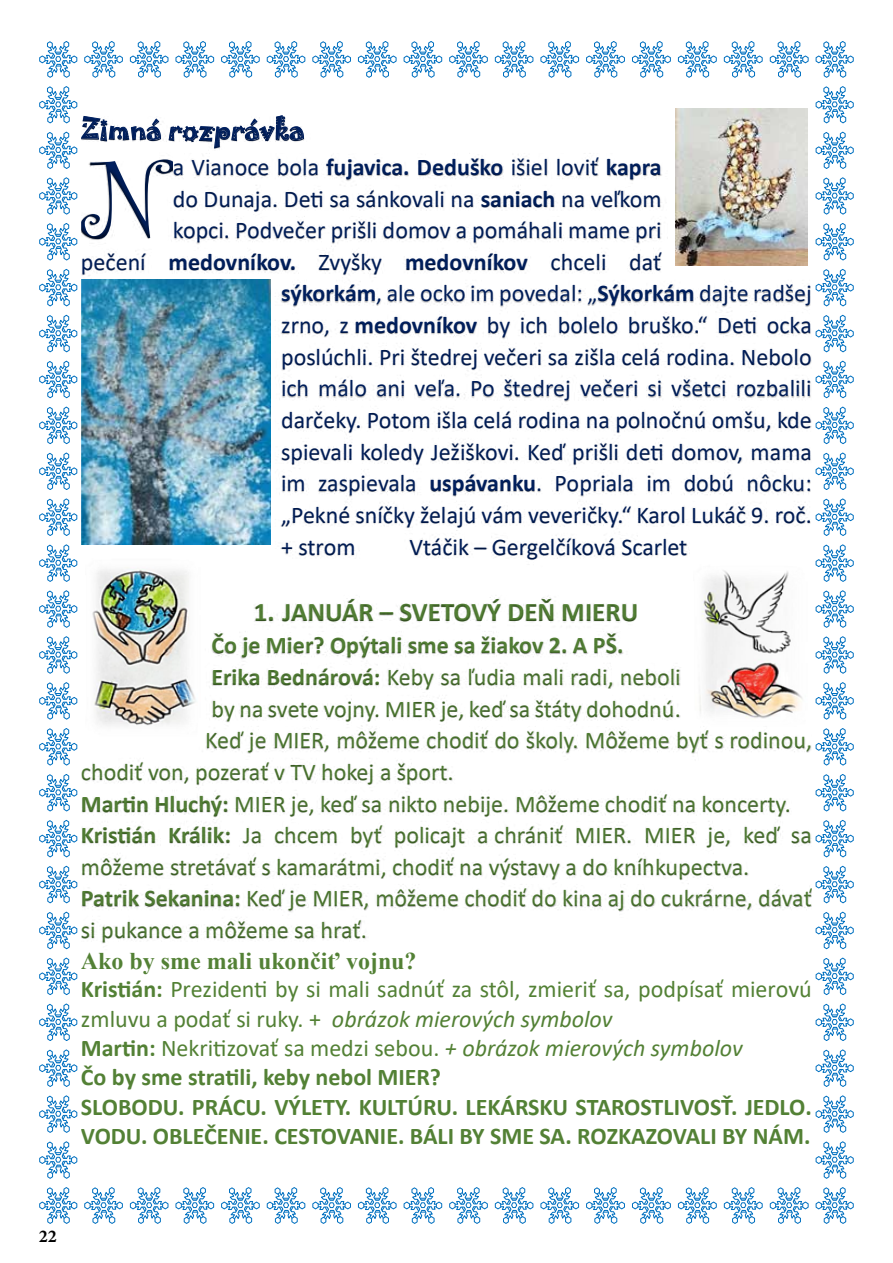
<style>
.page{position:relative;width:893px;height:1263px;background:#fff}
.page>*{position:absolute;margin:0;border:0;box-sizing:border-box;transform-origin:0 0}
.t1{font:118.5px "Curlz";color:#002060}
.t2{font:700 27px "Calibri";color:#538135}
.t3{font:27px "Jokerman";color:#002060}
.t4{font:24px "Calibri";color:#002060}
.t5{font:24px "Calibri";color:#538135}
.t6{font:700 24px/29.4px "Calibri";color:#538135}
.t7{font:700 24px "Times New Roman";color:#538135}
.t8{font:700 18px "Minion Pro";color:#000}
.s1{font-weight:700}
.s2{font-weight:400}
.s3{font-weight:400;font-style:italic}
</style>
<div class="page">
<img style="left:81px;top:116px;width:224px;height:29px">
<img style="left:172px;top:145px;width:490px;height:31px">
<img style="left:173px;top:176px;width:489px;height:32px">
<img style="left:174px;top:208px;width:494px;height:31px">
<img style="left:81px;top:239px;width:581px;height:41px">
<img style="left:266px;top:271px;width:545px;height:32px">
<img style="left:270px;top:303px;width:541px;height:31px">
<img style="left:270px;top:334px;width:542px;height:32px">
<img style="left:270px;top:366px;width:541px;height:32px">
<img style="left:270px;top:398px;width:542px;height:31px">
<img style="left:270px;top:429px;width:541px;height:32px">
<img style="left:270px;top:461px;width:541px;height:31px">
<img style="left:270px;top:492px;width:541px;height:33px">
<img style="left:266px;top:524px;width:450px;height:36px">
<img style="left:254px;top:604px;width:12px;height:18px">
<img style="left:266px;top:597px;width:371px;height:26px">
<img style="left:211px;top:631px;width:412px;height:23px">
<img style="left:211px;top:654px;width:470px;height:32px">
<img style="left:212px;top:686px;width:469px;height:32px">
<img style="left:206px;top:718px;width:605px;height:36px">
<img style="left:81px;top:749px;width:423px;height:32px">
<img style="left:81px;top:781px;width:709px;height:31px">
<img style="left:81px;top:812px;width:731px;height:32px">
<img style="left:82px;top:844px;width:667px;height:32px">
<img style="left:81px;top:876px;width:731px;height:36px">
<img style="left:81px;top:907px;width:320px;height:37px">
<img style="left:81px;top:159px;width:91px;height:88px">
<img style="left:675px;top:108px;width:133px;height:158px">
<img style="left:81px;top:280px;width:189px;height:264px">
<img style="left:694px;top:570px;width:113px;height:157px">
<img style="left:92px;top:567px;width:104px;height:159px">
<svg style="left:39px;top:1187px;width:38px;height:37px"></svg>
<svg style="left:39px;top:41px;width:38px;height:37px"></svg>
<svg style="left:85px;top:1187px;width:38px;height:37px"></svg>
<svg style="left:130px;top:1187px;width:38px;height:37px"></svg>
<svg style="left:176px;top:1187px;width:38px;height:37px"></svg>
<svg style="left:221px;top:1187px;width:38px;height:37px"></svg>
<svg style="left:267px;top:1187px;width:38px;height:37px"></svg>
<svg style="left:313px;top:1187px;width:38px;height:37px"></svg>
<svg style="left:358px;top:1187px;width:38px;height:37px"></svg>
<svg style="left:404px;top:1187px;width:38px;height:37px"></svg>
<svg style="left:449px;top:1187px;width:39px;height:37px"></svg>
<svg style="left:495px;top:1187px;width:38px;height:37px"></svg>
<svg style="left:541px;top:1187px;width:38px;height:37px"></svg>
<svg style="left:586px;top:1187px;width:39px;height:37px"></svg>
<svg style="left:632px;top:1187px;width:39px;height:37px"></svg>
<svg style="left:678px;top:1187px;width:38px;height:37px"></svg>
<svg style="left:724px;top:1187px;width:38px;height:37px"></svg>
<svg style="left:770px;top:1187px;width:38px;height:37px"></svg>
<svg style="left:85px;top:41px;width:38px;height:37px"></svg>
<svg style="left:130px;top:41px;width:38px;height:37px"></svg>
<svg style="left:176px;top:41px;width:38px;height:37px"></svg>
<svg style="left:221px;top:41px;width:38px;height:37px"></svg>
<svg style="left:267px;top:41px;width:38px;height:37px"></svg>
<svg style="left:313px;top:41px;width:38px;height:37px"></svg>
<svg style="left:358px;top:41px;width:38px;height:37px"></svg>
<svg style="left:404px;top:41px;width:38px;height:37px"></svg>
<svg style="left:449px;top:41px;width:39px;height:37px"></svg>
<svg style="left:495px;top:41px;width:38px;height:37px"></svg>
<svg style="left:541px;top:41px;width:38px;height:37px"></svg>
<svg style="left:586px;top:41px;width:39px;height:37px"></svg>
<svg style="left:632px;top:41px;width:39px;height:37px"></svg>
<svg style="left:678px;top:41px;width:38px;height:37px"></svg>
<svg style="left:724px;top:41px;width:38px;height:37px"></svg>
<svg style="left:770px;top:41px;width:38px;height:37px"></svg>
<svg style="left:816px;top:1187px;width:37px;height:37px"></svg>
<svg style="left:816px;top:41px;width:37px;height:37px"></svg>
<svg style="left:816px;top:86px;width:37px;height:37px"></svg>
<svg style="left:816px;top:132px;width:37px;height:37px"></svg>
<svg style="left:816px;top:177px;width:37px;height:37px"></svg>
<svg style="left:816px;top:223px;width:37px;height:37px"></svg>
<svg style="left:816px;top:269px;width:37px;height:37px"></svg>
<svg style="left:816px;top:315px;width:37px;height:37px"></svg>
<svg style="left:816px;top:361px;width:37px;height:37px"></svg>
<svg style="left:816px;top:407px;width:37px;height:37px"></svg>
<svg style="left:816px;top:453px;width:37px;height:37px"></svg>
<svg style="left:816px;top:499px;width:37px;height:37px"></svg>
<svg style="left:816px;top:544px;width:37px;height:38px"></svg>
<svg style="left:816px;top:590px;width:37px;height:38px"></svg>
<svg style="left:816px;top:636px;width:37px;height:37px"></svg>
<svg style="left:816px;top:682px;width:37px;height:37px"></svg>
<svg style="left:816px;top:728px;width:37px;height:37px"></svg>
<svg style="left:816px;top:774px;width:37px;height:37px"></svg>
<svg style="left:816px;top:820px;width:37px;height:37px"></svg>
<svg style="left:816px;top:866px;width:37px;height:37px"></svg>
<svg style="left:816px;top:912px;width:37px;height:37px"></svg>
<svg style="left:816px;top:958px;width:37px;height:37px"></svg>
<svg style="left:816px;top:1004px;width:37px;height:37px"></svg>
<svg style="left:816px;top:1049px;width:37px;height:38px"></svg>
<svg style="left:816px;top:1095px;width:37px;height:38px"></svg>
<svg style="left:816px;top:1141px;width:37px;height:37px"></svg>
<svg style="left:39px;top:86px;width:38px;height:37px"></svg>
<svg style="left:39px;top:132px;width:38px;height:37px"></svg>
<svg style="left:39px;top:177px;width:38px;height:37px"></svg>
<svg style="left:39px;top:223px;width:38px;height:37px"></svg>
<svg style="left:39px;top:269px;width:38px;height:37px"></svg>
<svg style="left:39px;top:315px;width:38px;height:37px"></svg>
<svg style="left:39px;top:361px;width:38px;height:37px"></svg>
<svg style="left:39px;top:407px;width:38px;height:37px"></svg>
<svg style="left:39px;top:453px;width:38px;height:37px"></svg>
<svg style="left:39px;top:499px;width:38px;height:37px"></svg>
<svg style="left:39px;top:544px;width:38px;height:38px"></svg>
<svg style="left:39px;top:590px;width:38px;height:38px"></svg>
<svg style="left:39px;top:636px;width:38px;height:37px"></svg>
<svg style="left:39px;top:682px;width:38px;height:37px"></svg>
<svg style="left:39px;top:728px;width:38px;height:37px"></svg>
<svg style="left:39px;top:774px;width:38px;height:37px"></svg>
<svg style="left:39px;top:820px;width:38px;height:37px"></svg>
<svg style="left:39px;top:866px;width:38px;height:37px"></svg>
<svg style="left:39px;top:912px;width:38px;height:37px"></svg>
<svg style="left:39px;top:958px;width:38px;height:37px"></svg>
<svg style="left:39px;top:1004px;width:38px;height:37px"></svg>
<svg style="left:39px;top:1049px;width:38px;height:38px"></svg>
<svg style="left:39px;top:1095px;width:38px;height:38px"></svg>
<svg style="left:39px;top:1141px;width:38px;height:37px"></svg>
<p class="t3" style="left:81px;top:109px;width:225px">Zimná rozprávka</p>
<p class="t4" style="left:173px;top:150px;width:490px">a Vianoce bola <span class="s1">fujavica. Deduško</span> išiel loviť <span class="s1">kapra</span></p>
<p class="t4" style="left:173px;top:182px;width:490px">do Dunaja. Deti sa sánkovali na <span class="s1">saniach</span> na veľkom</p>
<p class="t4" style="left:173px;top:214px;width:490px">kopci. Podvečer prišli domov a pomáhali mame pri</p>
<p class="t4" style="left:81px;top:245px;width:582px">pečení <span class="s1">medovníkov.</span> Zvyšky <span class="s1">medovníkov</span> chceli dať</p>
<p class="t4" style="left:281px;top:277px;width:532px"><span class="s1">sýkorkám</span>, ale ocko im povedal: „<span class="s1">Sýkorkám</span> dajte radšej</p>
<p class="t4" style="left:281px;top:309px;width:532px">zrno, z <span class="s1">medovníkov</span> by ich bolelo bruško.“ Deti ocka</p>
<p class="t4" style="left:281px;top:340px;width:532px">poslúchli. Pri štedrej večeri sa zišla celá rodina. Nebolo</p>
<p class="t4" style="left:281px;top:372px;width:532px">ich málo ani veľa. Po štedrej večeri si všetci rozbalili</p>
<p class="t4" style="left:281px;top:403px;width:532px">darčeky. Potom išla celá rodina na polnočnú omšu, kde</p>
<p class="t4" style="left:281px;top:435px;width:532px">spievali koledy Ježiškovi. Keď prišli deti domov, mama</p>
<p class="t4" style="left:281px;top:467px;width:532px">im zaspievala <span class="s1">uspávanku</span>. Popriala im dobú nôcku:</p>
<p class="t4" style="left:281px;top:498px;width:532px">„Pekné sníčky želajú vám veveričky.“ Karol Lukáč 9. roč.</p>
<p class="t4" style="left:281px;top:530px;width:76px">+ strom</p>
<p class="t4" style="left:410px;top:530px;width:279px">Vtáčik – Gergelčíková Scarlet</p>
<p class="t2" style="left:254px;top:593px;width:386px">1. JANUÁR – SVETOVÝ DEŇ MIERU</p>
<p class="t6" style="left:211px;top:630px;width:414px">Čo je Mier? Opýtali sme sa žiakov 2. A PŠ.</p>
<p class="t5" style="left:211px;top:660px;width:471px"><span class="s1">Erika Bednárová:</span> Keby sa ľudia mali radi, neboli</p>
<p class="t5" style="left:211px;top:692px;width:471px">by na svete vojny. MIER je, keď sa štáty dohodnú.</p>
<p class="t5" style="left:205px;top:723px;width:608px">Keď je MIER, môžeme chodiť do školy. Môžeme byť s rodinou,</p>
<p class="t5" style="left:81px;top:755px;width:374px">chodiť von, pozerať v TV hokej a šport.</p>
<p class="t5" style="left:81px;top:787px;width:711px"><span class="s1">Martin Hluchý:</span> MIER je, keď sa nikto nebije. Môžeme chodiť na koncerty.</p>
<p class="t5" style="left:81px;top:818px;width:733px"><span class="s1">Kristián Králik:</span> Ja chcem byť policajt a chrániť MIER. MIER je, keď sa</p>
<p class="t5" style="left:81px;top:850px;width:670px">môžeme stretávať s kamarátmi, chodiť na výstavy a do kníhkupectva.</p>
<p class="t5" style="left:81px;top:882px;width:733px"><span class="s1">Patrik Sekanina:</span> Keď je MIER, môžeme chodiť do kina aj do cukrárne, dávať</p>
<p class="t5" style="left:81px;top:913px;width:287px">si pukance a môžeme sa hrať.</p>
<p class="t7" style="left:81px;top:944px;width:337px">Ako by sme mali ukončiť vojnu?</p>
<p class="t6" style="left:81px;top:974px;width:733px">Kristián: <span class="s2">Prezidenti by si mali sadnúť za stôl, zmieriť sa, podpísať mierovú zmluvu a podať si ruky. +</span> <span class="s3">obrázok mierových symbolov<br></span>Martin: <span class="s2">Nekritizovať sa medzi sebou.</span> <span class="s3">+ obrázok mierových symbolov<br></span>Čo by sme stratili, keby nebol MIER?<br>SLOBODU. PRÁCU. VÝLETY. KULTÚRU. LEKÁRSKU STAROSTLIVOSŤ. JEDLO.<br>VODU. OBLEČENIE. CESTOVANIE. BÁLI BY SME SA. ROZKAZOVALI BY NÁM.</p>
<h1 class="t1" style="left:81px;top:116px;width:93px">N</h1>
<p class="t8" style="left:39px;top:1223px;width:19px">22</p>
</div>
